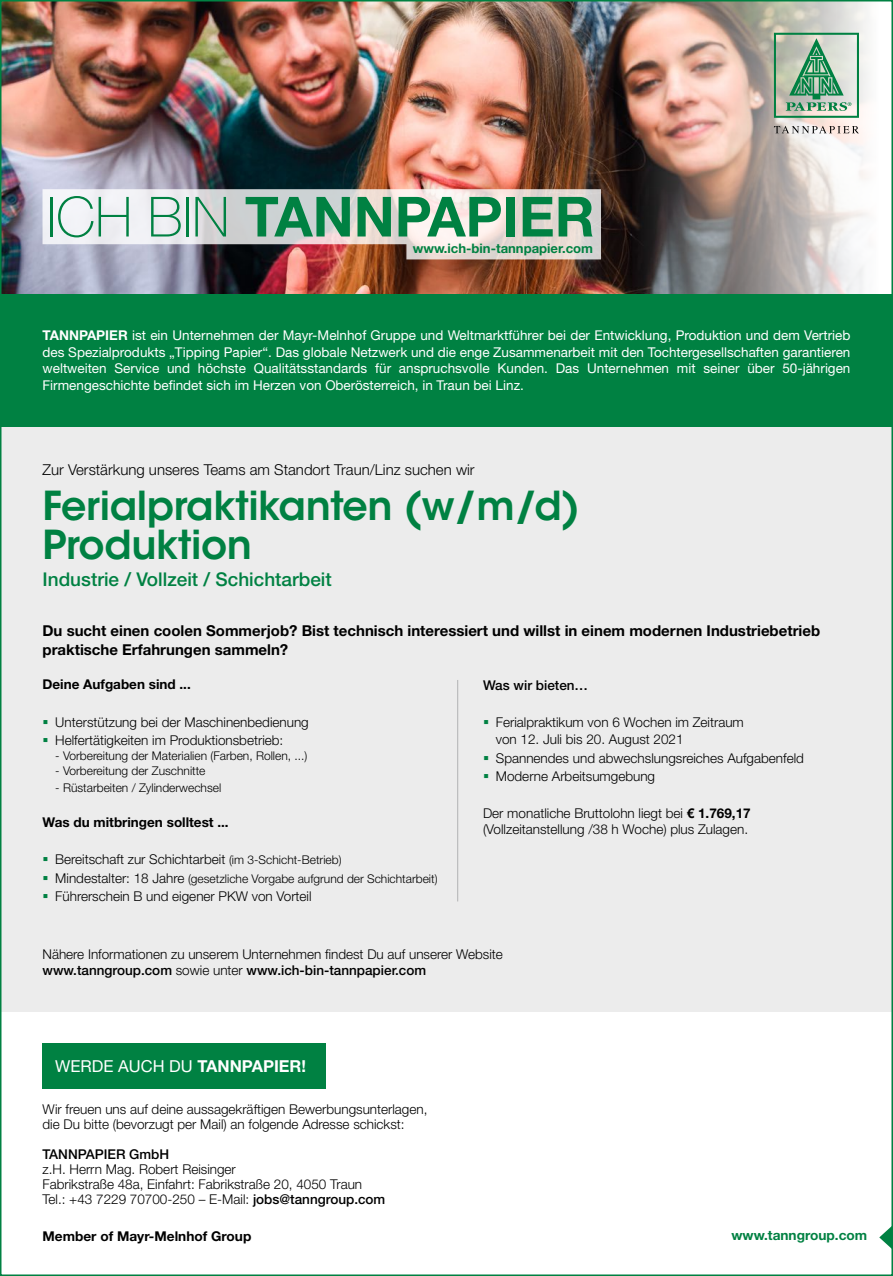
<style>
.page{position:relative;width:893px;height:1276px;background:#fff}
.page>*{position:absolute;margin:0;border:0;box-sizing:border-box;transform-origin:0 0}
.t1{font:700 55.35px "Helvetica Neue LT Std";color:#008142}
.t2{font:600 39.75px/39.8px "ITC Avant Garde Std";letter-spacing:-.01em;color:#008142}
.t3{font:500 18.9px "Helvetica Neue LT Std";color:#008142}
.t4{font:16.5px "Helvetica Neue LT Std";color:#fff}
.t5{font:700 15px/19.5px "Helvetica Neue LT Std";color:#000}
.t6{font:300 15px "Helvetica Neue LT Std";color:#000}
.t7{font:300 13.5px/15px "Helvetica Neue LT Std";color:#000}
.t8{font:13.5px/16.5px "Helvetica Neue LT Std";color:#fff;text-align:justify}
.t9{font:700 13.5px "Helvetica Neue LT Std";color:#000}
.t10{font:500 13.5px "Helvetica Neue LT Std";color:#000}
.t11{font:700 13.5px "Helvetica Neue LT Std";color:#008142}
.t12{font:700 13.2px "Helvetica Neue LT Std";color:#008142}
.t13{font:300 12px "Helvetica Neue LT Std";color:#000}
.s1{font-weight:100}
.s2{font-weight:700}
.s3{font-size:12px}
.s4{font-size:13.5px}
.s5{font-weight:500}
</style>
<div class="page">
<div style="left:0;top:426px;width:892px;height:586px;background:#ececec"></div>
<img style="left:3px;top:3px;width:621px;height:291px">
<img style="left:624px;top:3px;width:245px;height:291px">
<div style="left:0;top:294px;width:893px;height:132px;background:#008142"></div>
<div style="left:43px;top:1043px;width:283px;height:46px;background:#008142"></div>
<svg style="left:879px;top:1225px;width:14px;height:25px"></svg>
<svg style="left:774px;top:33px;width:85px;height:85px;background:#9abca3"></svg>
<svg style="left:774px;top:126px;width:85px;height:7px"></svg>
<svg style="left:43px;top:189px;width:558px;height:70px"></svg>
<hr style="left:457px;top:680px;width:1px;height:221px;background:#b1b2b3">
<h1 class="t1" style="left:47px;top:182px;width:550px"><span class="s1">ICH BIN</span> TANNPAPIER</h1>
<p class="t12" style="left:413px;top:240px;width:182px">www.ich-bin-tannpapier.com</p>
<p class="t8" style="left:43px;top:327px;width:809px"><span class="s2">TANNPAPIER</span> ist ein Unternehmen der Mayr-Melnhof Gruppe und Weltmarktführer bei der Entwicklung, Produktion und dem Vertrieb des Spezialprodukts „Tipping Papier“. Das globale Netzwerk und die enge Zusammenarbeit mit den Tochtergesellschaften garantieren weltweiten Service und höchste Qualitätsstandards für anspruchsvolle Kunden. Das Unternehmen mit seiner über 50-jährigen Firmengeschichte befindet sich im Herzen von Oberösterreich, in Traun bei Linz.</p>
<p class="t6" style="left:43px;top:460px;width:434px">Zur Verstärkung unseres Teams am Standort Traun/Linz suchen wir</p>
<h2 class="t2" style="left:43px;top:485px;width:539px">Ferialpraktikanten (w/m/d)<br>Produktion</h2>
<h3 class="t3" style="left:43px;top:568px;width:291px">Industrie / Vollzeit / Schichtarbeit</h3>
<p class="t5" style="left:43px;top:620px;width:779px">Du sucht einen coolen Sommerjob? Bist technisch interessiert und willst in einem modernen Industriebetrieb praktische Erfahrungen sammeln?</p>
<p class="t9" style="left:43px;top:676px;width:150px">Deine Aufgaben sind ...</p>
<p class="t7" style="left:55px;top:712px;width:255px;line-height:18.6px">Unterstützung bei der Maschinenbedienung<br>Helfertätigkeiten im Produktionsbetrieb:</p>
<p class="t13" style="left:55px;top:748px;width:254px">- Vorbereitung der Materialien (Farben, Rollen, ...)</p>
<p class="t13" style="left:55px;top:763px;width:152px">- Vorbereitung der Zuschnitte</p>
<p class="t13" style="left:55px;top:780px;width:168px">- Rüstarbeiten / Zylinderwechsel</p>
<p class="t9" style="left:43px;top:814px;width:188px">Was du mitbringen solltest ...</p>
<p class="t7" style="left:55px;top:851px;width:288px">Bereitschaft zur Schichtarbeit <span class="s3">(im 3-Schicht-Betrieb)</span></p>
<p class="t13" style="left:55px;top:871px;width:384px"><span class="s4">Mindestalter: 18 Jahre</span> (gesetzliche Vorgabe aufgrund der Schichtarbeit)</p>
<p class="t7" style="left:55px;top:889px;width:258px">Führerschein B und eigener PKW von Vorteil</p>
<p class="t10" style="left:483px;top:677px;width:107px">Was wir bieten…</p>
<p class="t7" style="left:496px;top:714px;width:250px;line-height:16.5px">Ferialpraktikum von 6 Wochen im Zeitraum von 12. Juli bis 20. August 2021</p>
<p class="t7" style="left:496px;top:748px;width:310px;line-height:18.6px">Spannendes und abwechslungsreiches Aufgabenfeld<br>Moderne Arbeitsumgebung</p>
<p class="t7" style="left:483px;top:804px;width:269px;line-height:16.5px">Der monatliche Bruttolohn liegt bei <span class="s2">€ 1.769,17 </span>(Vollzeitanstellung /38 h Woche) plus Zulagen.</p>
<p class="t7" style="left:43px;top:945px;width:462px;line-height:16.5px">Nähere Informationen zu unserem Unternehmen findest Du auf unserer Website <span class="s5">www.tanngroup.com</span> sowie unter <span class="s5">www.ich-bin-tannpapier.com</span></p>
<p class="t4" style="left:55px;top:1056px;width:252px">WERDE AUCH DU <span class="s2">TANNPAPIER!</span></p>
<p class="t7" style="left:43px;top:1101px;width:386px">Wir freuen uns auf deine aussagekräftigen Bewerbungsunterlagen, die Du bitte (bevorzugt per Mail) an folgende Adresse schickst:</p>
<p class="t10" style="left:43px;top:1145px;width:128px">TANNPAPIER GmbH</p>
<p class="t7" style="left:43px;top:1161px;width:344px">z.H. Herrn Mag. Robert Reisinger<br>Fabrikstraße 48a, Einfahrt: Fabrikstraße 20, 4050 Traun<br>Tel.: +43 7229 70700-250 – E-Mail: <span class="s5">jobs@tanngroup.com</span></p>
<p class="t9" style="left:43px;top:1228px;width:210px">Member of Mayr-Melnhof Group</p>
<p class="t11" style="left:731px;top:1227px;width:137px">www.tanngroup.com</p>
</div>
